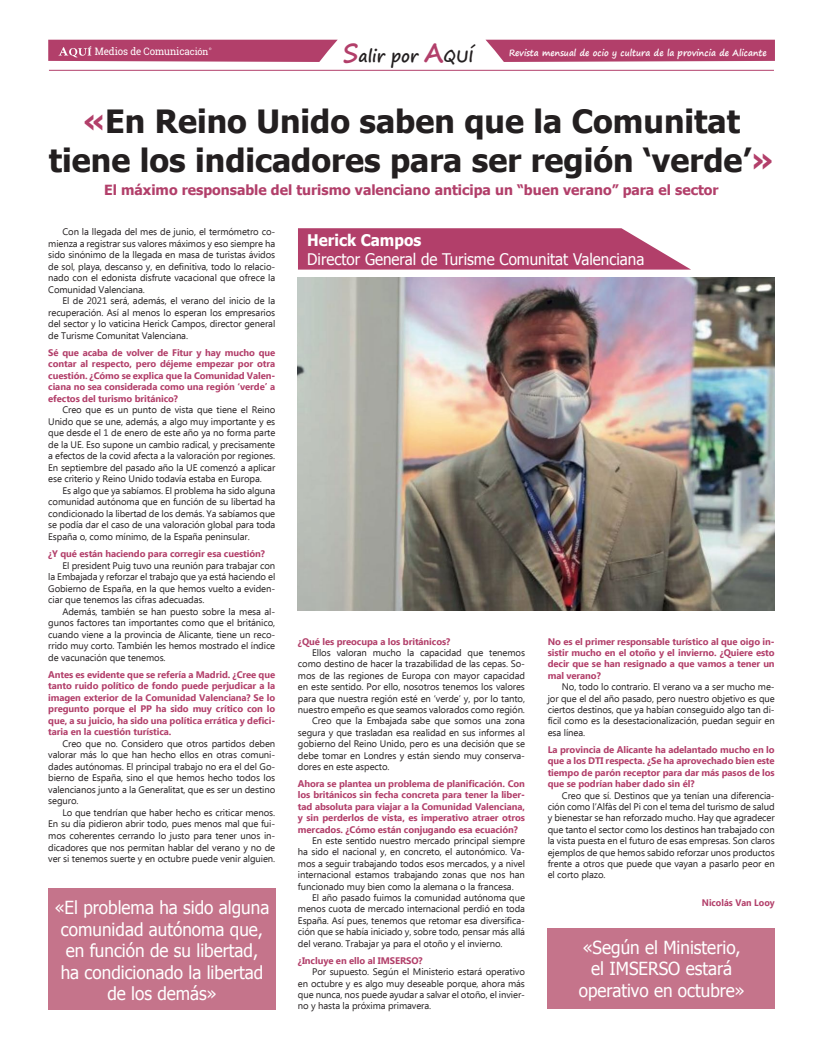
<style>
.page{position:relative;width:823px;height:1049px;background:#fff}
.page>*{position:absolute;margin:0;border:0;box-sizing:border-box;transform-origin:0 0}
.t1{font:700 32px/38.4px "Tahoma";color:#231f20;text-align:center}
.t2{font:18px/21.6px "Tahoma";color:#fff;text-align:center;scale:.95 1}
.t3{font:700 16.8px "Segoe Print";color:#231f20;scale:.94 1}
.t4{font:16px "Tahoma";color:#fff;scale:.95 1}
.t5{font:700 16px "Tahoma";color:#fff;scale:.95 1}
.t6{font:700 14px "Tahoma";color:#b23f6a}
.t7{font:10.3px "Roboto Slab";letter-spacing:-.01em;color:#fff;scale:.95 1}
.t8{font:9.5px/11.5px "Ebrima";letter-spacing:-.01em;color:#231f20;text-align:justify}
.t9{font:700 9.5px/11.4px "Ebrima";letter-spacing:-.01em;color:#b23f6a;text-align:justify}
.t10{font:700 9.5px "Ebrima";letter-spacing:-.01em;color:#b23f6a;scale:.95 1}
.t11{font:700 9px "Segoe Print";color:#fff;scale:.93 1}
.s1{font-size:26.1px;color:#b23f6a}
.s2{font-size:9.6px}
.s3{color:#b23f6a}
</style>
<div class="page">
<img style="left:298px;top:277px;width:476px;height:334px">
<svg style="left:298px;top:228px;width:392px;height:42px;background:#b95178"></svg>
<svg style="left:486px;top:40px;width:288px;height:22px;background:#b64972"></svg>
<svg style="left:48px;top:40px;width:289px;height:22px;background:#b74c74"></svg>
<hr style="left:49px;top:70px;width:724px;height:1px;background:#b23f6a">
<div style="left:48px;top:888px;width:227px;height:121px;background:#c5748b"></div>
<div style="left:547px;top:928px;width:227px;height:81px;background:#c5748b"></div>
<h3 class="t3" style="left:342px;top:41px;width:140px"><span class="s1">S</span>alir por <span class="s1">A</span>QUÍ</h3>
<p class="t7" style="left:95px;top:45px;width:121px">Medios de Comunica<span class="s2">ción</span></p>
<p class="t11" style="left:508px;top:44px;width:278px">Revista mensual de ocio y cultura de la provincia de Alicante</p>
<h1 class="t1" style="left:49px;top:100px;width:725px"><span class="s3">«</span>En Reino Unido saben que la Comunitat tiene los indicadores para ser región ‘verde’<span class="s3">»</span></h1>
<h3 class="t6" style="left:104px;top:180px;width:615px">El máximo responsable del turismo valenciano anticipa un “buen verano” para el sector</h3>
<p class="t8" style="left:48px;top:227px;width:228px;text-indent:14px">Con la llegada del mes de junio, el termómetro co&shy;mienza a registrar sus valores máximos y eso siempre ha sido sinónimo de la llegada en masa de turistas ávidos de sol, playa, descanso y, en definitiva, todo lo relacio&shy;nado con el edonista disfrute vacacional que ofrece la Comunidad Valenciana.</p>
<p class="t8" style="left:48px;top:296px;width:228px;text-indent:14px">El de 2021 será, además, el verano del inicio de la recuperación. Así al menos lo esperan los empresarios del sector y lo vaticina Herick Campos, director general de Turisme Comunitat Valenciana.</p>
<p class="t9" style="left:48px;top:347px;width:228px">Sé que acaba de volver de Fitur y hay mucho que contar al respecto, pero déjeme empezar por otra cuestión. ¿Cómo se explica que la Comunidad Valen&shy;ciana no sea considerada como una región ‘verde’ a efectos del turismo británico?</p>
<p class="t8" style="left:48px;top:405px;width:228px;text-indent:14px">Creo que es un punto de vista que tiene el Reino Unido que se une, además, a algo muy importante y es que desde el 1 de enero de este año ya no forma parte de la UE. Eso supone un cambio radical, y precisamente a efectos de la covid afecta a la valoración por regiones.<br>En septiembre del pasado año la UE comenzó a aplicar ese criterio y Reino Unido todavía estaba en Europa.</p>
<p class="t8" style="left:48px;top:485px;width:228px;text-indent:14px">Es algo que ya sabíamos. El problema ha sido alguna comunidad autónoma que en función de su libertad ha condicionado la libertad de los demás. Ya sabíamos que se podía dar el caso de una valoración global para toda España o, como mínimo, de la España peninsular.</p>
<p class="t9" style="left:48px;top:548px;width:218px">¿Y qué están haciendo para corregir esa cuestión?</p>
<p class="t8" style="left:48px;top:560px;width:228px;text-indent:14px">El president Puig tuvo una reunión para trabajar con la Embajada y reforzar el trabajo que ya está haciendo el Gobierno de España, en la que hemos vuelto a eviden&shy;ciar que tenemos las cifras adecuadas.</p>
<p class="t8" style="left:48px;top:606px;width:228px;text-indent:14px">Además, también se han puesto sobre la mesa al&shy;gunos factores tan importantes como que el británico, cuando viene a la provincia de Alicante, tiene un reco&shy;rrido muy corto. También les hemos mostrado el índice de vacunación que tenemos.</p>
<p class="t9" style="left:48px;top:669px;width:228px">Antes es evidente que se refería a Madrid. ¿Cree que tanto ruido político de fondo puede perjudicar a la imagen exterior de la Comunidad Valenciana? Se lo pregunto porque el PP ha sido muy crítico con lo que, a su juicio, ha sido una política errática y defici&shy;taria en la cuestión turística.</p>
<p class="t8" style="left:48px;top:738px;width:228px;text-indent:14px">Creo que no. Considero que otros partidos deben valorar más lo que han hecho ellos en otras comuni&shy;dades autónomas. El principal trabajo no era el del Go&shy;bierno de España, sino el que hemos hecho todos los valencianos junto a la Generalitat, que es ser un destino seguro.</p>
<p class="t8" style="left:48px;top:807px;width:228px;text-indent:14px">Lo que tendrían que haber hecho es criticar menos.<br>En su día pidieron abrir todo, pues menos mal que fui&shy;mos coherentes cerrando lo justo para tener unos in&shy;dicadores que nos permitan hablar del verano y no de ver si tenemos suerte y en octubre puede venir alguien.</p>
<h3 class="t5" style="left:307px;top:229px;width:121px">Herick Campos</h3>
<h3 class="t4" style="left:307px;top:248px;width:356px">Director General de Turisme Comunitat Valenciana</h3>
<p class="t9" style="left:298px;top:636px;width:154px">¿Qué les preocupa a los británicos?</p>
<p class="t8" style="left:312px;top:647px;width:214px">Ellos valoran mucho la capacidad que tenemos</p>
<p class="t8" style="left:298px;top:659px;width:228px">como destino de hacer la trazabilidad de las cepas. So-</p>
<p class="t8" style="left:298px;top:670px;width:228px">mos de las regiones de Europa con mayor capacidad</p>
<p class="t8" style="left:298px;top:682px;width:228px">en este sentido. Por ello, nosotros tenemos los valores</p>
<p class="t8" style="left:298px;top:693px;width:228px">para que nuestra región esté en ‘verde’ y, por lo tanto,</p>
<p class="t8" style="left:298px;top:704px;width:228px">nuestro empeño es que seamos valorados como región.</p>
<p class="t8" style="left:312px;top:716px;width:214px">Creo que la Embajada sabe que somos una zona</p>
<p class="t8" style="left:298px;top:727px;width:228px">segura y que trasladan esa realidad en sus informes al</p>
<p class="t8" style="left:298px;top:739px;width:228px">gobierno del Reino Unido, pero es una decisión que se</p>
<p class="t8" style="left:298px;top:750px;width:228px">debe tomar en Londres y están siendo muy conserva-</p>
<p class="t8" style="left:298px;top:761px;width:93px">dores en este aspecto.</p>
<p class="t9" style="left:298px;top:778px;width:228px">Ahora se plantea un problema de planificación. Con los británicos sin fecha concreta para tener la liber&shy;tad absoluta para viajar a la Comunidad Valenciana, y sin perderlos de vista, es imperativo atraer otros mercados. ¿Cómo están conjugando esa ecuación?</p>
<p class="t8" style="left:298px;top:835px;width:228px;text-indent:14px">En este sentido nuestro mercado principal siempre ha sido el nacional y, en concreto, el autonómico. Va&shy;mos a seguir trabajando todos esos mercados, y a nivel internacional estamos trabajando zonas que nos han funcionado muy bien como la alemana o la francesa.</p>
<p class="t8" style="left:298px;top:892px;width:228px;text-indent:14px">El año pasado fuimos la comunidad autónoma que menos cuota de mercado internacional perdió en toda España. Así pues, tenemos que retomar esa diversifica&shy;ción que se había iniciado y, sobre todo, pensar más allá del verano. Trabajar ya para el otoño y el invierno.</p>
<p class="t9" style="left:298px;top:955px;width:126px">¿Incluye en ello al IMSERSO?</p>
<p class="t8" style="left:298px;top:966px;width:228px;text-indent:14px">Por supuesto. Según el Ministerio estará operativo en octubre y es algo muy deseable porque, ahora más que nunca, nos puede ayudar a salvar el otoño, el invier&shy;no y hasta la próxima primavera.</p>
<p class="t9" style="left:547px;top:636px;width:228px">No es el primer responsable turístico al que oigo in&shy;sistir mucho en el otoño y el invierno. ¿Quiere esto decir que se han resignado a que vamos a tener un mal verano?</p>
<p class="t8" style="left:547px;top:682px;width:228px;text-indent:14px">No, todo lo contrario. El verano va a ser mucho me&shy;jor que el del año pasado, pero nuestro objetivo es que ciertos destinos, que ya habían conseguido algo tan di&shy;fícil como es la desestacionalización, puedan seguir en esa línea.</p>
<p class="t9" style="left:547px;top:744px;width:228px">La provincia de Alicante ha adelantado mucho en lo que a los DTI respecta. ¿Se ha aprovechado bien este tiempo de parón receptor para dar más pasos de los que se podrían haber dado sin él?</p>
<p class="t8" style="left:547px;top:790px;width:228px;text-indent:14px">Creo que sí. Destinos que ya tenían una diferencia&shy;ción como l’Alfàs del Pi con el tema del turismo de salud y bienestar se han reforzado mucho. Hay que agradecer que tanto el sector como los destinos han trabajado con la vista puesta en el futuro de esas empresas. Son claros ejemplos de que hemos sabido reforzar unos productos frente a otros que puede que vayan a pasarlo peor en el corto plazo.</p>
<p class="t10" style="left:701px;top:895px;width:78px">Nicolás Van Looy</p>
<h2 class="t2" style="left:55px;top:896px;width:227px">«El problema ha sido alguna comunidad autónoma que, en función de su libertad, ha condicionado la libertad de los demás»</h2>
<h2 class="t2" style="left:578px;top:935px;width:176px">«Según el Ministerio, el IMSERSO estará operativo en octubre»</h2>
</div>
